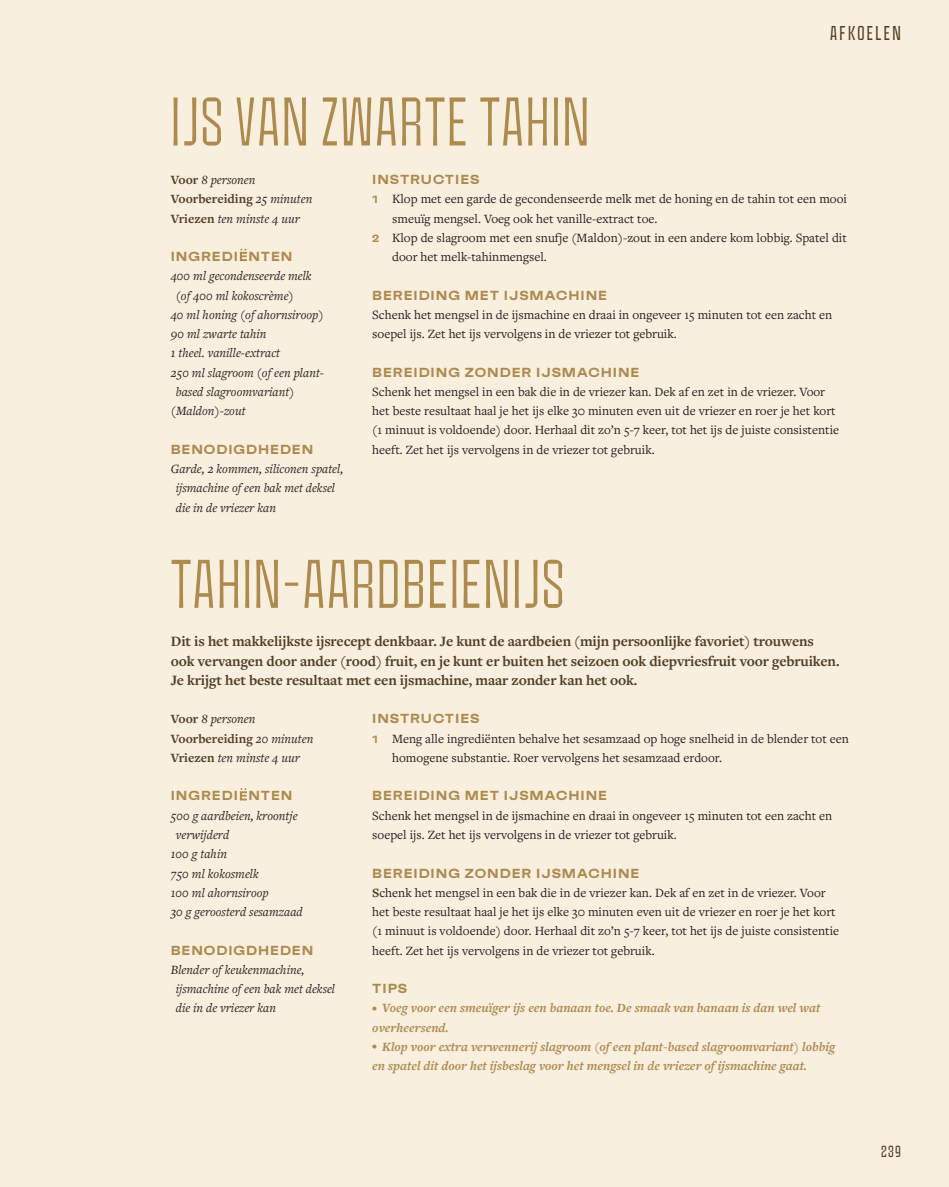
<style>
.page{position:relative;width:949px;height:1187px;background:#fff}
.page>*{position:absolute;margin:0;border:0;box-sizing:border-box;transform-origin:0 0}
.t1{font:56px "Boxout 02";letter-spacing:.03em;color:#ad8a4e}
.t2{font:500 16.45px "Boxout 02";letter-spacing:.13em;color:#514027}
.t3{font:700 14.88px/19.2px "Freight Text Pro";letter-spacing:-.01em;color:#514027}
.t4{font:13.12px/19.2px "Freight Text Pro";color:#231f20}
.t5{font:italic 13.12px/19.2px "Freight Text Pro";color:#231f20}
.t6{font:italic 700 13.12px/19.2px "Freight Text Pro";color:#ad8a4e}
.t7{font:700 expanded 13.12px "Faktum Test";letter-spacing:.07em;color:#ad8a4e}
.t8{font:500 13.12px "Boxout 02";color:#514027}
.s1{font-weight:700;font-style:normal;color:#514027}
.s2{font-family:"Faktum Test";font-weight:700;font-stretch:expanded;font-size:10.5px;color:#ad8a4e}
.s3{font-weight:700;color:#514027}
.s4{font-weight:600;font-style:normal;font-size:10.5px}
</style>
<div class="page">
<div style="left:0;top:0;width:948px;height:1186px;background:#f9efdf"></div>
<svg style="left:240px;top:249px;width:7px;height:12px"></svg>
<svg style="left:240px;top:788px;width:7px;height:12px"></svg>
<p class="t2" style="left:829px;top:22px;width:72px">AFKOELEN</p>
<h1 class="t1" style="left:171px;top:83px;width:420px">IJS VAN ZWARTE TAHIN</h1>
<p class="t5" style="left:171px;top:170px;width:143px"><span class="s1">Voor</span> 8 personen<br><span class="s1">Voorbereiding</span> 25 minuten<br><span class="s1">Vriezen</span> ten minste 4 uur</p>
<p class="t7" style="left:171px;top:251px;width:123px">INGREDI NTEN</p>
<p class="t5" style="left:171px;top:266px;width:142px">400 ml gecondenseerde melk</p>
<p class="t5" style="left:176px;top:285px;width:119px">(of 400 ml kokoscrème)</p>
<p class="t5" style="left:171px;top:304px;width:154px">40 ml honing (of ahornsiroop)</p>
<p class="t5" style="left:171px;top:324px;width:97px">90 ml zwarte tahin</p>
<p class="t5" style="left:171px;top:343px;width:111px">1 theel. vanille-extract</p>
<p class="t5" style="left:171px;top:362px;width:155px">250 ml slagroom (of een plant-</p>
<p class="t5" style="left:176px;top:381px;width:120px">based slagroomvariant)</p>
<p class="t5" style="left:171px;top:401px;width:76px">(Maldon)-zout</p>
<p class="t7" style="left:171px;top:444px;width:144px">BENODIGDHEDEN</p>
<p class="t5" style="left:176px;top:458px;width:169px;text-indent:-5px">Garde, 2 kommen, siliconen spatel, ijsmachine of een bak met deksel die in de vriezer kan</p>
<p class="t7" style="left:372px;top:174px;width:109px">INSTRUCTIES</p>
<p class="t4" style="left:372px;top:189px;width:476px"><span class="s2">1</span> Klop met een garde de gecondenseerde melk met de honing en de tahin tot een mooi</p>
<p class="t4" style="left:392px;top:208px;width:267px">smeuïg mengsel. Voeg ook het vanille-extract toe.</p>
<p class="t4" style="left:372px;top:227px;width:476px"><span class="s2">2</span> Klop de slagroom met een snufje (Maldon)-zout in een andere kom lobbig. Spatel dit</p>
<p class="t4" style="left:392px;top:247px;width:156px">door het melk-tahinmengsel.</p>
<p class="t7" style="left:372px;top:290px;width:236px">BEREIDING MET IJSMACHINE</p>
<p class="t4" style="left:372px;top:304px;width:461px">Schenk het mengsel in de ijsmachine en draai in ongeveer 15 minuten tot een zacht en soepel ijs. Zet het ijs vervolgens in de vriezer tot gebruik.</p>
<p class="t7" style="left:372px;top:367px;width:268px">BEREIDING ZONDER IJSMACHINE</p>
<p class="t4" style="left:372px;top:381px;width:468px">Schenk het mengsel in een bak die in de vriezer kan. Dek af en zet in de vriezer. Voor het beste resultaat haal je het ijs elke 30 minuten even uit de vriezer en roer je het kort (1 minuut is voldoende) door. Herhaal dit zo’n 5-7 keer, tot het ijs de juiste consistentie heeft. Zet het ijs vervolgens in de vriezer tot gebruik.</p>
<h1 class="t1" style="left:171px;top:545px;width:395px">TAHIN-AARDBEIENIJS</h1>
<p class="t3" style="left:171px;top:631px;width:669px">Dit is het makkelijkste ijsrecept denkbaar. Je kunt de aardbeien (mijn persoonlijke favoriet) trouwens ook vervangen door ander (rood) fruit, en je kunt er buiten het seizoen ook diepvriesfruit voor gebruiken.<br>Je krijgt het beste resultaat met een ijsmachine, maar zonder kan het ook.</p>
<p class="t5" style="left:171px;top:709px;width:144px"><span class="s1">Voor</span> 8 personen<br><span class="s1">Voorbereiding</span> 20 minuten<br><span class="s1">Vriezen</span> ten minste 4 uur</p>
<p class="t7" style="left:171px;top:790px;width:123px">INGREDI NTEN</p>
<p class="t5" style="left:171px;top:805px;width:128px">500 g aardbeien, kroontje</p>
<p class="t5" style="left:176px;top:824px;width:55px">verwijderd</p>
<p class="t5" style="left:171px;top:843px;width:58px">100 g tahin</p>
<p class="t5" style="left:171px;top:863px;width:89px">750 ml kokosmelk</p>
<p class="t5" style="left:171px;top:882px;width:99px">100 ml ahornsiroop</p>
<p class="t5" style="left:171px;top:901px;width:133px">30 g geroosterd sesamzaad</p>
<p class="t7" style="left:171px;top:944px;width:144px">BENODIGDHEDEN</p>
<p class="t5" style="left:176px;top:959px;width:161px;text-indent:-5px">Blender of keukenmachine, ijsmachine of een bak met deksel die in de vriezer kan</p>
<p class="t7" style="left:372px;top:713px;width:109px">INSTRUCTIES</p>
<p class="t4" style="left:392px;top:728px;width:458px;text-indent:-20px"><span class="s2">1</span> Meng alle ingrediënten behalve het sesamzaad op hoge snelheid in de blender tot een homogene substantie. Roer vervolgens het sesamzaad erdoor.</p>
<p class="t7" style="left:372px;top:790px;width:236px">BEREIDING MET IJSMACHINE</p>
<p class="t4" style="left:372px;top:805px;width:461px">Schenk het mengsel in de ijsmachine en draai in ongeveer 15 minuten tot een zacht en soepel ijs. Zet het ijs vervolgens in de vriezer tot gebruik.</p>
<p class="t7" style="left:372px;top:867px;width:268px">BEREIDING ZONDER IJSMACHINE</p>
<p class="t4" style="left:372px;top:882px;width:468px"><span class="s3">S</span>chenk het mengsel in een bak die in de vriezer kan. Dek af en zet in de vriezer. Voor het beste resultaat haal je het ijs elke 30 minuten even uit de vriezer en roer je het kort (1 minuut is voldoende) door. Herhaal dit zo’n 5-7 keer, tot het ijs de juiste consistentie heeft. Zet het ijs vervolgens in de vriezer tot gebruik.</p>
<p class="t7" style="left:372px;top:983px;width:36px">TIPS</p>
<p class="t6" style="left:372px;top:997px;width:449px"><span class="s4">•</span> Voeg voor een smeuïger ijs een banaan toe. De smaak van banaan is dan wel wat overheersend.</p>
<p class="t6" style="left:372px;top:1036px;width:464px"><span class="s4">•</span> Klop voor extra verwennerij slagroom (of een plant-based slagroomvariant) lobbig en spatel dit door het ijsbeslag voor het mengsel in de vriezer of ijsmachine gaat.</p>
<p class="t8" style="left:880px;top:1141px;width:21px">239</p>
</div>
